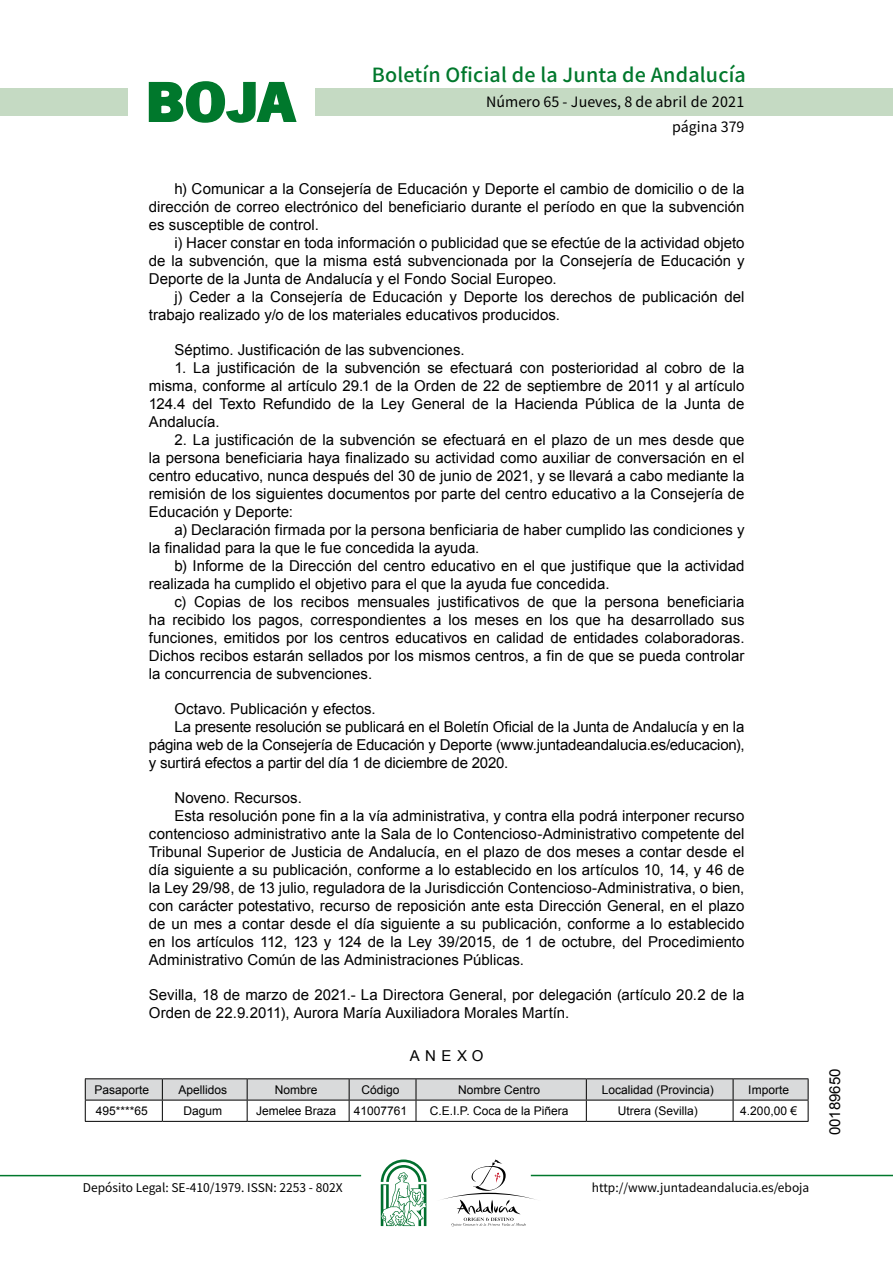
<style>
.page{position:relative;width:893px;height:1263px;background:#fff}
.page>*{position:absolute;margin:0;border:0;box-sizing:border-box;transform-origin:0 0}
.t1{font:700 57.75px "News Got T";color:#00782c;scale:1.14 1}
.t2{font:500 19.5px "Noto Sans HK";letter-spacing:.01em;color:#00782c}
.t3{font:15px/18px "Arial";color:#000;text-align:justify}
.t4{font:14.25px/24.5px "Noto Sans HK";color:#000;text-align:right}
.t5{font:12px "Arial";color:#000}
.t6{font:12px "Noto Sans HK";color:#000}
</style>
<div class="page">
<div style="left:315px;top:88px;width:577px;height:28px;background:#c5dac3"></div>
<div style="left:0;top:88px;width:128px;height:28px;background:#c5dac3"></div>
<hr style="left:0;top:1175px;width:361px;height:1px;background:#00782c">
<hr style="left:531px;top:1175px;width:361px;height:1px;background:#00782c">
<svg style="left:148px;top:81px;width:149px;height:42px"></svg>
<svg style="left:442px;top:1159px;width:100px;height:67px"></svg>
<svg style="left:381px;top:1160px;width:45px;height:66px"></svg>
<hr style="left:85px;top:1078px;width:77px;height:1px;background:#000">
<hr style="left:162px;top:1078px;width:85px;height:1px;background:#000">
<hr style="left:247px;top:1078px;width:102px;height:1px;background:#000">
<hr style="left:349px;top:1078px;width:67px;height:1px;background:#000">
<hr style="left:416px;top:1078px;width:170px;height:1px;background:#000">
<hr style="left:586px;top:1078px;width:147px;height:1px;background:#000">
<hr style="left:733px;top:1078px;width:75px;height:1px;background:#000">
<svg style="left:85px;top:1079px;width:723px;height:42px"></svg>
<hr style="left:85px;top:1121px;width:77px;height:1px;background:#000">
<hr style="left:162px;top:1121px;width:85px;height:1px;background:#000">
<hr style="left:247px;top:1121px;width:102px;height:1px;background:#000">
<hr style="left:349px;top:1121px;width:67px;height:1px;background:#000">
<hr style="left:416px;top:1121px;width:170px;height:1px;background:#000">
<hr style="left:586px;top:1121px;width:147px;height:1px;background:#000">
<hr style="left:733px;top:1121px;width:75px;height:1px;background:#000">
<h1 class="t1" style="left:145px;top:68px;width:133px">BOJA</h1>
<h2 class="t2" style="left:372px;top:64px;width:375px">Boletín Oficial de la Junta de Andalucía</h2>
<p class="t4" style="left:486px;top:90px;width:260px">Número 65 - Jueves, 8 de abril de 2021 página 379</p>
<p class="t3" style="left:149px;top:180px;width:597px;text-indent:26px">h) Comunicar a la Consejería de Educación y Deporte el cambio de domicilio o de la dirección de correo electrónico del beneficiario durante el período en que la subvención es susceptible de control.</p>
<p class="t3" style="left:149px;top:234px;width:597px;text-indent:26px">i) Hacer constar en toda información o publicidad que se efectúe de la actividad objeto de la subvención, que la misma está subvencionada por la Consejería de Educación y Deporte de la Junta de Andalucía y el Fondo Social Europeo.</p>
<p class="t3" style="left:149px;top:288px;width:597px;text-indent:26px">j) Ceder a la Consejería de Educación y Deporte los derechos de publicación del trabajo realizado y/o de los materiales educativos producidos.</p>
<p class="t3" style="left:174px;top:341px;width:292px">Séptimo. Justificación de las subvenciones.</p>
<p class="t3" style="left:149px;top:359px;width:597px;text-indent:26px">1. La justificación de la subvención se efectuará con posterioridad al cobro de la misma, conforme al artículo 29.1 de la Orden de 22 de septiembre de 2011 y al artículo 124.4 del Texto Refundido de la Ley General de la Hacienda Pública de la Junta de Andalucía.</p>
<p class="t3" style="left:149px;top:431px;width:597px;text-indent:26px">2. La justificación de la subvención se efectuará en el plazo de un mes desde que la persona beneficiaria haya finalizado su actividad como auxiliar de conversación en el centro educativo, nunca después del 30 de junio de 2021, y se llevará a cabo mediante la remisión de los siguientes documentos por parte del centro educativo a la Consejería de Educación y Deporte:</p>
<p class="t3" style="left:149px;top:521px;width:597px;text-indent:26px">a) Declaración firmada por la persona benficiaria de haber cumplido las condiciones y la finalidad para la que le fue concedida la ayuda.</p>
<p class="t3" style="left:149px;top:557px;width:597px;text-indent:26px">b) Informe de la Dirección del centro educativo en el que justifique que la actividad realizada ha cumplido el objetivo para el que la ayuda fue concedida.</p>
<p class="t3" style="left:149px;top:593px;width:597px;text-indent:26px">c) Copias de los recibos mensuales justificativos de que la persona beneficiaria ha recibido los pagos, correspondientes a los meses en los que ha desarrollado sus funciones, emitidos por los centros educativos en calidad de entidades colaboradoras.<br>Dichos recibos estarán sellados por los mismos centros, a fin de que se pueda controlar la concurrencia de subvenciones.</p>
<p class="t3" style="left:174px;top:700px;width:203px">Octavo. Publicación y efectos.</p>
<p class="t3" style="left:174px;top:718px;width:571px">La presente resolución se publicará en el Boletín Oficial de la Junta de Andalucía y en la</p>
<p class="t3" style="left:149px;top:736px;width:597px">página web de la Consejería de Educación y Deporte (www.juntadeandalucia.es/educacion),</p>
<p class="t3" style="left:149px;top:754px;width:361px">y surtirá efectos a partir del día 1 de diciembre de 2020.</p>
<p class="t3" style="left:174px;top:789px;width:129px">Noveno. Recursos.</p>
<p class="t3" style="left:174px;top:807px;width:571px">Esta resolución pone fin a la vía administrativa, y contra ella podrá interponer recurso</p>
<p class="t3" style="left:149px;top:825px;width:597px">contencioso administrativo ante la Sala de lo Contencioso-Administrativo competente del</p>
<p class="t3" style="left:149px;top:843px;width:597px">Tribunal Superior de Justicia de Andalucía, en el plazo de dos meses a contar desde el</p>
<p class="t3" style="left:149px;top:861px;width:597px">día siguiente a su publicación, conforme a lo establecido en los artículos 10, 14, y 46 de</p>
<p class="t3" style="left:149px;top:879px;width:597px">la Ley 29/98, de 13 julio, reguladora de la Jurisdicción Contencioso-Administrativa, o bien,</p>
<p class="t3" style="left:149px;top:897px;width:597px">con carácter potestativo, recurso de reposición ante esta Dirección General, en el plazo</p>
<p class="t3" style="left:149px;top:915px;width:597px">de un mes a contar desde el día siguiente a su publicación, conforme a lo establecido</p>
<p class="t3" style="left:149px;top:933px;width:597px">en los artículos 112, 123 y 124 de la Ley 39/2015, de 1 de octubre, del Procedimiento</p>
<p class="t3" style="left:149px;top:951px;width:377px">Administrativo Común de las Administraciones Públicas.</p>
<p class="t3" style="left:149px;top:986px;width:597px">Sevilla, 18 de marzo de 2021.- La Directora General, por delegación (artículo 20.2 de la<br>Orden de 22.9.2011), Aurora María Auxiliadora Morales Martín.</p>
<p class="t3" style="left:410px;top:1047px;width:75px">ANEXO</p>
<p class="t5" style="left:94px;top:1082px;width:56px">Pasaporte</p>
<p class="t5" style="left:178px;top:1082px;width:50px">Apellidos</p>
<p class="t5" style="left:275px;top:1082px;width:44px">Nombre</p>
<p class="t5" style="left:361px;top:1082px;width:40px">Código</p>
<p class="t5" style="left:458px;top:1082px;width:84px">Nombre Centro</p>
<p class="t5" style="left:601px;top:1082px;width:114px">Localidad (Provincia)</p>
<p class="t5" style="left:748px;top:1082px;width:42px">Importe</p>
<p class="t5" style="left:96px;top:1103px;width:54px">495****65</p>
<p class="t5" style="left:183px;top:1103px;width:40px">Dagum</p>
<p class="t5" style="left:256px;top:1103px;width:82px">Jemelee Braza</p>
<p class="t5" style="left:354px;top:1103px;width:55px">41007761</p>
<p class="t5" style="left:430px;top:1103px;width:140px">C.E.I.P. Coca de la Piñera</p>
<p class="t5" style="left:617px;top:1103px;width:82px">Utrera (Sevilla)</p>
<p class="t5" style="left:740px;top:1103px;width:58px">4.200,00 €</p>
<p class="t6" style="left:83px;top:1181px;width:261px">Depósito Legal: SE-410/1979. ISSN: 2253 - 802X</p>
<p class="t6" style="left:592px;top:1181px;width:219px">http://www.juntadeandalucia.es/eboja</p>
<p class="t3" style="left:826px;top:1135px;width:68px;rotate:-90deg">00189650</p>
</div>
